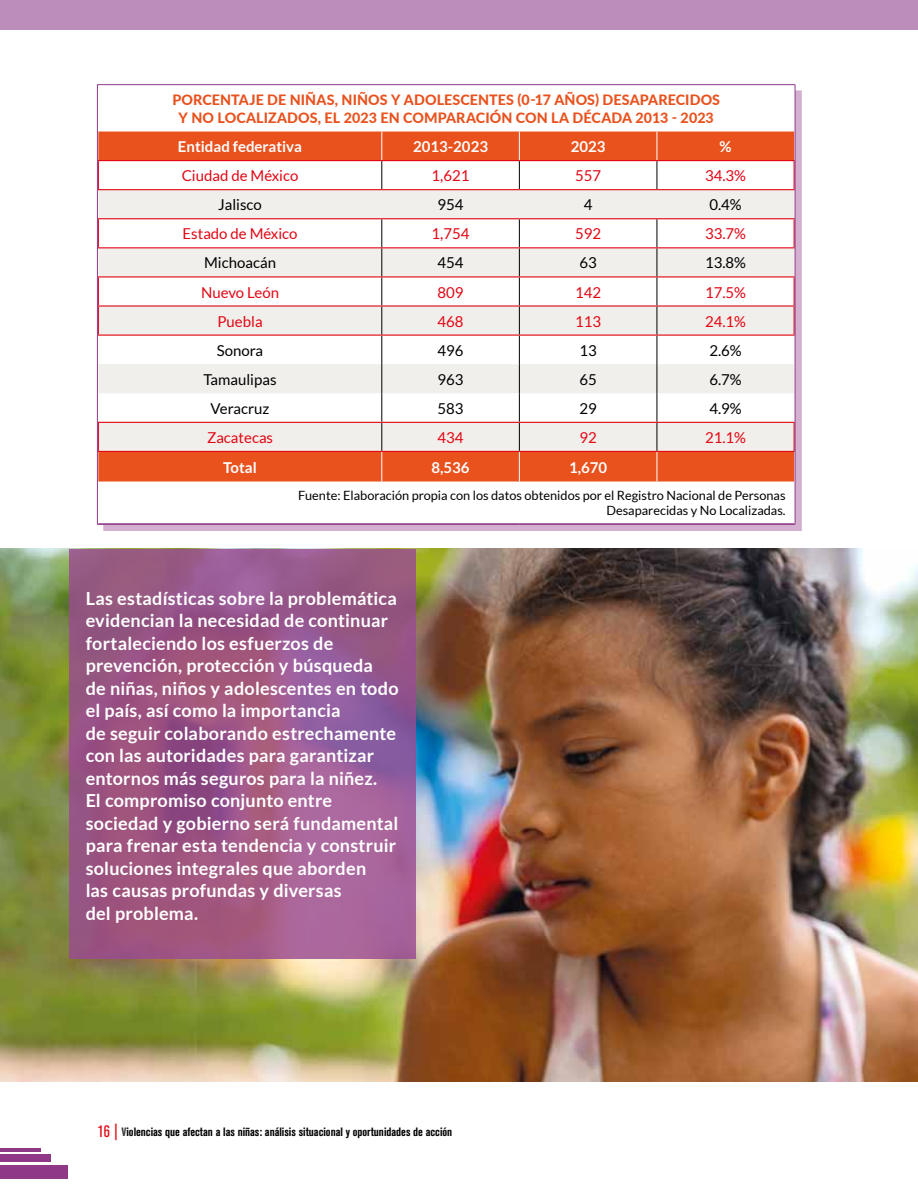
<style>
.page{position:relative;width:918px;height:1188px;background:#fff}
.page>*{position:absolute;margin:0;border:0;box-sizing:border-box;transform-origin:0 0}
.t1{font:700 18px/22.5px "Lato";letter-spacing:.015em;color:#fff}
.t2{font:15px "Lato";color:#e30613}
.t3{font:15px "Lato";color:#000}
.t4{font:700 15px "Lato";color:#fff}
.t5{font:800 14.25px/18px "Lato";letter-spacing:.01em;color:#e9511d;text-align:center}
.t6{font:12.75px/15px "Lato";color:#000;text-align:right}
.t7{font:700 condensed 12px "Akzidenz Grotesk BQ";color:#000}
.s1{font-weight:400;font-size:16.5px;color:#e30613}
.s2{color:#3c3c3b}
</style>
<div class="page">
<div style="left:0;top:0;width:918px;height:30px;background:#bc8dba"></div>
<img style="left:0;top:549px;width:918px;height:533px">
<svg style="left:70px;top:549px;width:346px;height:409px;background:#9c5989"></svg>
<div style="left:103px;top:91px;width:699px;height:440px;background:#903888;opacity:.4"></div>
<div style="left:97px;top:85px;width:698px;height:439px;background:#fff"></div>
<svg style="left:99px;top:132px;width:694px;height:350px;fill:#e9511d"></svg>
<svg style="left:99px;top:190px;width:694px;height:261px;fill:#f1efeb"></svg>
<hr style="left:98px;top:160px;width:284px;height:1px;background:#e30613">
<hr style="left:657px;top:160px;width:138px;height:1px;background:#e30613">
<hr style="left:519px;top:160px;width:138px;height:1px;background:#e30613">
<svg style="left:657px;top:132px;width:1px;height:57px"></svg>
<hr style="left:519px;top:189px;width:138px;height:1px;background:#e30613">
<svg style="left:381px;top:132px;width:1px;height:57px"></svg>
<hr style="left:382px;top:160px;width:137px;height:1px;background:#e30613">
<svg style="left:519px;top:132px;width:1px;height:57px"></svg>
<hr style="left:382px;top:189px;width:137px;height:1px;background:#e30613">
<hr style="left:98px;top:189px;width:284px;height:1px;background:#e30613">
<hr style="left:657px;top:189px;width:138px;height:1px;background:#e30613">
<hr style="left:657px;top:452px;width:1px;height:30px;background:#fff">
<hr style="left:381px;top:452px;width:1px;height:30px;background:#fff">
<hr style="left:519px;top:452px;width:1px;height:30px;background:#fff">
<hr style="left:98px;top:276px;width:284px;height:1px;background:#e30613">
<hr style="left:98px;top:305px;width:284px;height:2px;background:#e30613">
<hr style="left:98px;top:335px;width:284px;height:1px;background:#e30613">
<hr style="left:98px;top:422px;width:284px;height:1px;background:#e30613">
<hr style="left:98px;top:451px;width:284px;height:1px;background:#e30613">
<hr style="left:657px;top:422px;width:138px;height:1px;background:#e30613">
<hr style="left:657px;top:451px;width:138px;height:1px;background:#e30613">
<hr style="left:657px;top:335px;width:138px;height:1px;background:#e30613">
<hr style="left:657px;top:276px;width:138px;height:1px;background:#e30613">
<hr style="left:657px;top:305px;width:138px;height:2px;background:#e30613">
<hr style="left:382px;top:422px;width:137px;height:1px;background:#e30613">
<hr style="left:382px;top:451px;width:137px;height:1px;background:#e30613">
<hr style="left:519px;top:422px;width:138px;height:1px;background:#e30613">
<hr style="left:519px;top:451px;width:138px;height:1px;background:#e30613">
<hr style="left:519px;top:335px;width:138px;height:1px;background:#e30613">
<hr style="left:519px;top:276px;width:138px;height:1px;background:#e30613">
<hr style="left:519px;top:305px;width:138px;height:2px;background:#e30613">
<hr style="left:382px;top:335px;width:137px;height:1px;background:#e30613">
<hr style="left:382px;top:276px;width:137px;height:1px;background:#e30613">
<hr style="left:382px;top:305px;width:137px;height:2px;background:#e30613">
<hr style="left:98px;top:218px;width:284px;height:1px;background:#e30613">
<hr style="left:98px;top:247px;width:284px;height:1px;background:#e30613">
<svg style="left:381px;top:219px;width:1px;height:232px"></svg>
<hr style="left:382px;top:218px;width:137px;height:1px;background:#e30613">
<hr style="left:382px;top:247px;width:137px;height:1px;background:#e30613">
<svg style="left:519px;top:219px;width:1px;height:232px"></svg>
<hr style="left:519px;top:218px;width:138px;height:1px;background:#e30613">
<hr style="left:519px;top:247px;width:138px;height:1px;background:#e30613">
<svg style="left:657px;top:219px;width:1px;height:232px"></svg>
<hr style="left:657px;top:218px;width:138px;height:1px;background:#e30613">
<hr style="left:657px;top:247px;width:138px;height:1px;background:#e30613">
<hr style="left:0;top:1148px;width:41px;height:3px;background:#903888">
<div style="left:0;top:1155px;width:51px;height:7px;background:#903888"></div>
<div style="left:0;top:1165px;width:68px;height:14px;background:#903888"></div>
<p class="t5" style="left:172px;top:90px;width:549px">PORCENTAJE DE NIÑAS, NIÑOS Y ADOLESCENTES (0-17 AÑOS) DESAPARECIDOS<br>Y NO LOCALIZADOS, EL 2023 EN COMPARACIÓN CON LA DÉCADA 2013 - 2023</p>
<p class="t4" style="left:178px;top:138px;width:126px">Entidad federativa</p>
<p class="t4" style="left:413px;top:138px;width:76px">2013-2023</p>
<p class="t4" style="left:571px;top:138px;width:36px">2023</p>
<p class="t4" style="left:720px;top:138px;width:14px">%</p>
<p class="t2" style="left:182px;top:167px;width:118px">Ciudad de México</p>
<p class="t2" style="left:432px;top:167px;width:39px">1,621</p>
<p class="t2" style="left:575px;top:167px;width:28px">557</p>
<p class="t2" style="left:705px;top:167px;width:43px">34.3%</p>
<p class="t3" style="left:218px;top:196px;width:45px">Jalisco</p>
<p class="t3" style="left:438px;top:196px;width:28px">954</p>
<p class="t3" style="left:584px;top:196px;width:10px">4</p>
<p class="t3" style="left:709px;top:196px;width:34px">0.4%</p>
<p class="t2" style="left:183px;top:226px;width:117px">Estado de México</p>
<p class="t2" style="left:432px;top:226px;width:39px">1,754</p>
<p class="t2" style="left:575px;top:226px;width:28px">592</p>
<p class="t2" style="left:705px;top:226px;width:43px">33.7%</p>
<p class="t3" style="left:204px;top:255px;width:73px">Michoacán</p>
<p class="t3" style="left:438px;top:255px;width:28px">454</p>
<p class="t3" style="left:579px;top:255px;width:19px">63</p>
<p class="t3" style="left:705px;top:255px;width:43px">13.8%</p>
<p class="t2" style="left:201px;top:284px;width:80px">Nuevo León</p>
<p class="t2" style="left:438px;top:284px;width:28px">809</p>
<p class="t2" style="left:575px;top:284px;width:28px">142</p>
<p class="t2" style="left:705px;top:284px;width:43px">17.5%</p>
<p class="t2" style="left:217px;top:313px;width:47px">Puebla</p>
<p class="t2" style="left:438px;top:313px;width:28px">468</p>
<p class="t2" style="left:575px;top:313px;width:28px">113</p>
<p class="t2" style="left:705px;top:313px;width:43px">24.1%</p>
<p class="t3" style="left:217px;top:342px;width:48px">Sonora</p>
<p class="t3" style="left:438px;top:342px;width:28px">496</p>
<p class="t3" style="left:579px;top:342px;width:19px">13</p>
<p class="t3" style="left:709px;top:342px;width:34px">2.6%</p>
<p class="t3" style="left:204px;top:371px;width:74px">Tamaulipas</p>
<p class="t3" style="left:438px;top:371px;width:28px">963</p>
<p class="t3" style="left:579px;top:371px;width:19px">65</p>
<p class="t3" style="left:709px;top:371px;width:34px">6.7%</p>
<p class="t3" style="left:211px;top:400px;width:60px">Veracruz</p>
<p class="t3" style="left:438px;top:400px;width:28px">583</p>
<p class="t3" style="left:579px;top:400px;width:19px">29</p>
<p class="t3" style="left:709px;top:400px;width:34px">4.9%</p>
<p class="t2" style="left:207px;top:429px;width:68px">Zacatecas</p>
<p class="t2" style="left:438px;top:429px;width:28px">434</p>
<p class="t2" style="left:579px;top:429px;width:19px">92</p>
<p class="t2" style="left:705px;top:429px;width:43px">21.1%</p>
<p class="t4" style="left:223px;top:458px;width:35px">Total</p>
<p class="t4" style="left:432px;top:458px;width:40px">8,536</p>
<p class="t4" style="left:569px;top:458px;width:40px">1,670</p>
<p class="t6" style="left:298px;top:488px;width:489px">Fuente: Elaboración propia con los datos obtenidos por el Registro Nacional de Personas<br>Desaparecidas y No Localizadas.</p>
<p class="t1" style="left:86px;top:587px;width:314px">Las estadísticas sobre la problemática evidencian la necesidad de continuar fortaleciendo los esfuerzos de prevención, protección y búsqueda<br>de niñas, niños y adolescentes en todo el país, así como la importancia<br>de seguir colaborando estrechamente con las autoridades para garantizar entornos más seguros para la niñez.<br>El compromiso conjunto entre sociedad y gobierno será fundamental para frenar esta tendencia y construir soluciones integrales que aborden<br>las causas profundas y diversas<br>del problema.</p>
<p class="t7" style="left:98px;top:1125px;width:356px"><span class="s1">16 |</span> <span class="s2">V</span>iolencias que afectan a las niñas: análisis situacional y oportunidades de acción</p>
</div>
